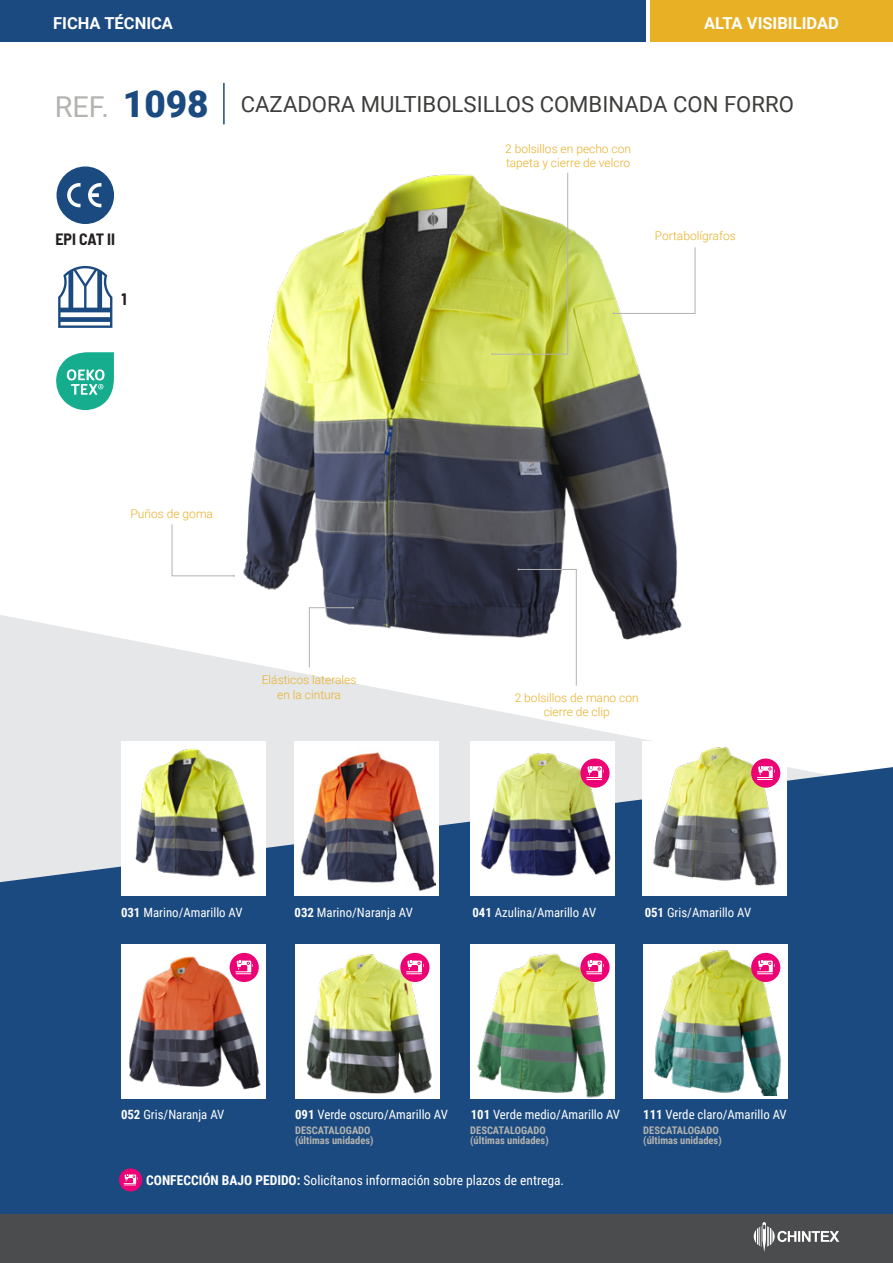
<style>
.page{position:relative;width:893px;height:1263px;background:#fff}
.page>*{position:absolute;margin:0;border:0;box-sizing:border-box;transform-origin:0 0}
.t1{font:22.2px "Roboto";color:#3d3d3b}
.t2{font:700 16.5px "Roboto";color:#fff}
.t3{font:700 semi-condensed 16.2px "Barlow";color:#231f20}
.t4{font:700 semi-condensed 16.05px "Barlow";color:#231f20}
.t5{font:13.5px "Roboto Condensed";color:#fff}
.t6{font:12.75px "Roboto Condensed";color:#fff}
.t7{font:300 12px/14.4px "Roboto";color:#e8b025;text-align:center}
.t8{font:700 10.5px/10.5px "Roboto Condensed";color:#b3b3b0}
.s1{font-size:28.8px;color:#b3b3b0}
.s2{font-weight:900;font-size:37.05px;color:#1a4a80}
.s3{font-weight:700}
</style>
<div class="page">
<svg style="left:0;top:615px;width:651px;height:150px;fill:#e6e7e9"></svg>
<svg style="left:0;top:765px;width:893px;height:449px;background:#2b5789"></svg>
<div style="left:0;top:0;width:645px;height:42px;background:#1a4a80"></div>
<div style="left:0;top:1214px;width:893px;height:49px;background:#4b4c4d"></div>
<div style="left:650px;top:0;width:243px;height:42px;background:#e8b025"></div>
<svg style="left:754px;top:1222px;width:85px;height:30px"></svg>
<hr style="left:223px;top:83px;width:2px;height:41px;background:#1a4a80">
<img style="left:213px;top:173px;width:469px;height:511px">
<svg style="left:612px;top:247px;width:83px;height:67px"></svg>
<svg style="left:518px;top:568px;width:59px;height:118px"></svg>
<svg style="left:309px;top:607px;width:45px;height:61px"></svg>
<svg style="left:172px;top:524px;width:63px;height:53px"></svg>
<svg style="left:491px;top:172px;width:77px;height:183px"></svg>
<div style="left:121px;top:741px;width:144px;height:155px;background:#fff"></div>
<div style="left:295px;top:944px;width:144px;height:154px;background:#fff"></div>
<div style="left:295px;top:741px;width:144px;height:155px;background:#fff"></div>
<div style="left:471px;top:944px;width:144px;height:154px;background:#fff"></div>
<div style="left:470px;top:741px;width:145px;height:155px;background:#fff"></div>
<div style="left:643px;top:944px;width:145px;height:154px;background:#fff"></div>
<div style="left:643px;top:741px;width:144px;height:155px;background:#fff"></div>
<div style="left:121px;top:944px;width:144px;height:154px;background:#fff"></div>
<img style="left:135px;top:748px;width:121px;height:130px">
<img style="left:299px;top:940px;width:138px;height:161px">
<img style="left:300px;top:752px;width:135px;height:139px">
<img style="left:476px;top:943px;width:136px;height:155px">
<img style="left:479px;top:740px;width:135px;height:136px">
<img style="left:654px;top:950px;width:128px;height:146px">
<img style="left:124px;top:940px;width:141px;height:150px">
<img style="left:652px;top:747px;width:129px;height:139px">
<div style="left:580px;top:758px;width:30px;height:30px;background:#ed0275;border-radius:50%"></div>
<svg style="left:586px;top:766px;width:18px;height:14px"></svg>
<div style="left:580px;top:953px;width:30px;height:29px;background:#ed0275;border-radius:50%"></div>
<svg style="left:586px;top:960px;width:18px;height:14px"></svg>
<div style="left:230px;top:953px;width:29px;height:29px;background:#ed0275;border-radius:50%"></div>
<svg style="left:235px;top:960px;width:18px;height:14px"></svg>
<div style="left:751px;top:758px;width:29px;height:30px;background:#ed0275;border-radius:50%"></div>
<svg style="left:757px;top:766px;width:18px;height:14px"></svg>
<div style="left:751px;top:953px;width:29px;height:29px;background:#ed0275;border-radius:50%"></div>
<svg style="left:757px;top:960px;width:18px;height:14px"></svg>
<div style="left:400px;top:953px;width:29px;height:29px;background:#ed0275;border-radius:50%"></div>
<svg style="left:406px;top:960px;width:18px;height:14px"></svg>
<svg style="left:57px;top:166px;width:57px;height:58px"></svg>
<svg style="left:58px;top:266px;width:54px;height:62px"></svg>
<svg style="left:56px;top:352px;width:58px;height:58px"></svg>
<div style="left:119px;top:1168px;width:23px;height:23px;background:#ed0275;border-radius:50%"></div>
<svg style="left:124px;top:1174px;width:14px;height:11px"></svg>
<p class="t2" style="left:53px;top:11px;width:121px">FICHA TÉCNICA</p>
<p class="t2" style="left:704px;top:11px;width:136px">ALTA VISIBILIDAD</p>
<h1 class="t1" style="left:55px;top:89px;width:741px"><span class="s1">REF.</span> <span class="s2">1098</span> CAZADORA MULTIBOLSILLOS COMBINADA CON FORRO</h1>
<p class="t7" style="left:505px;top:141px;width:127px;text-align:left">2 bolsillos en pecho con tapeta y cierre de velcro</p>
<p class="t4" style="left:55px;top:228px;width:61px">EPI CAT II</p>
<p class="t3" style="left:121px;top:287px;width:7px">1</p>
<p class="t7" style="left:655px;top:228px;width:83px">Portabolígrafos</p>
<p class="t7" style="left:131px;top:506px;width:84px">Puños de goma</p>
<p class="t7" style="left:262px;top:672px;width:96px">Elásticos laterales en la cintura</p>
<p class="t7" style="left:515px;top:690px;width:126px">2 bolsillos de mano con cierre de clip</p>
<p class="t6" style="left:121px;top:903px;width:123px"><span class="s3">031</span> Marino/Amarillo AV</p>
<p class="t6" style="left:295px;top:903px;width:120px"><span class="s3">032</span> Marino/Naranja AV</p>
<p class="t6" style="left:472px;top:903px;width:125px"><span class="s3">041</span> Azulina/Amarillo AV</p>
<p class="t6" style="left:645px;top:903px;width:108px"><span class="s3">051</span> Gris/Amarillo AV</p>
<p class="t6" style="left:121px;top:1106px;width:105px"><span class="s3">052</span> Gris/Naranja AV</p>
<p class="t6" style="left:643px;top:1106px;width:145px"><span class="s3">111</span> Verde claro/Amarillo AV</p>
<p class="t6" style="left:295px;top:1106px;width:154px"><span class="s3">091</span> Verde oscuro/Amarillo AV</p>
<p class="t6" style="left:471px;top:1106px;width:151px"><span class="s3">101</span> Verde medio/Amarillo AV</p>
<p class="t8" style="left:295px;top:1124px;width:80px">DESCATALOGADO (últimas unidades)</p>
<p class="t8" style="left:470px;top:1124px;width:80px">DESCATALOGADO (últimas unidades)</p>
<p class="t8" style="left:643px;top:1124px;width:80px">DESCATALOGADO (últimas unidades)</p>
<p class="t5" style="left:146px;top:1170px;width:419px"><span class="s3">CONFECCIÓN BAJO PEDIDO:</span> Solicítanos información sobre plazos de entrega.</p>
</div>
